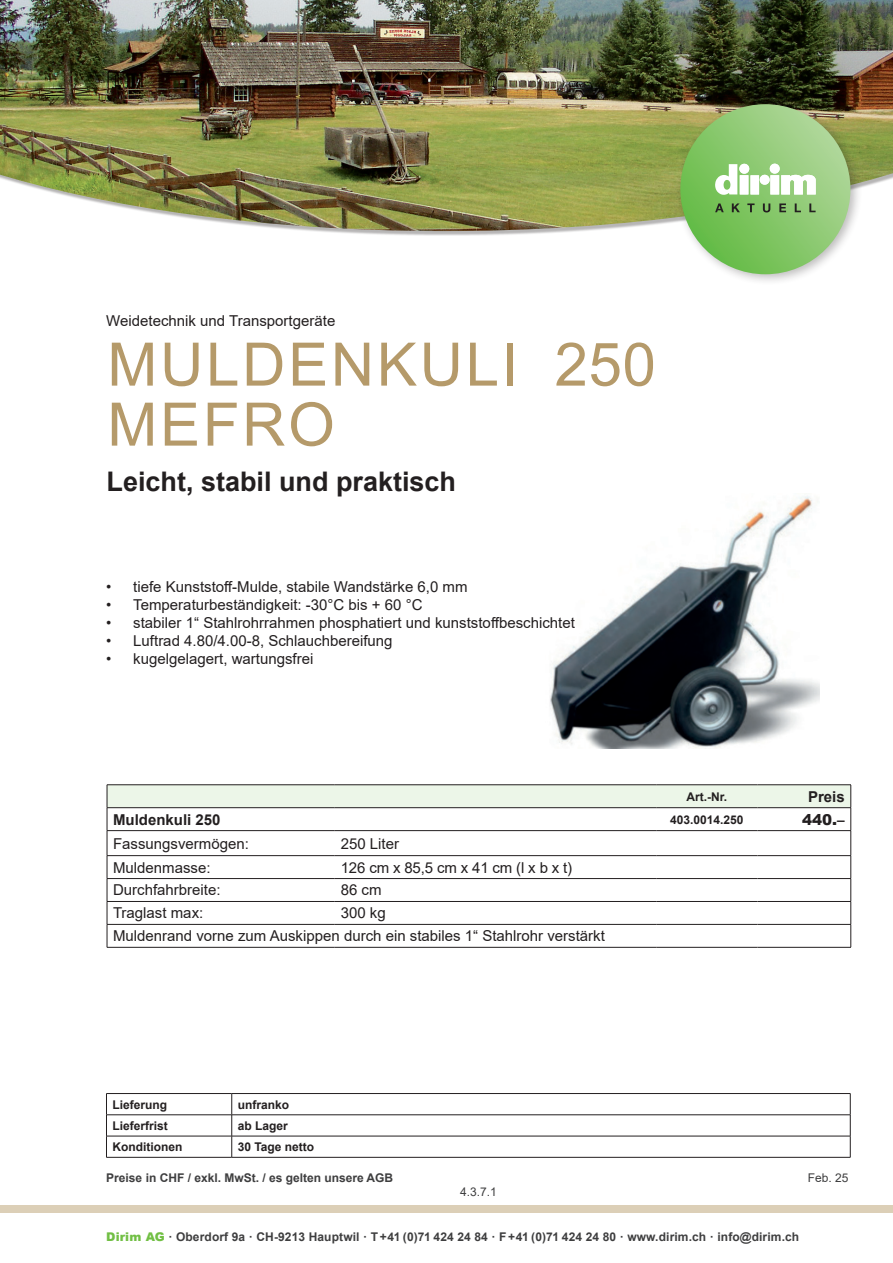
<style>
.page{position:relative;width:893px;height:1263px;background:#fff}
.page>*{position:absolute;margin:0;border:0;box-sizing:border-box;transform-origin:0 0}
.t1{font:60px/60px "Arial";letter-spacing:.045em;color:#b59a6a}
.t2{font:700 27px "Arial";color:#231f20}
.t3{font:15px/23px "Arial";color:#231f20;text-align:center}
.t4{font:700 15px "Arial";color:#231f20}
.t5{font:900 15px "Arial";color:#231f20}
.t6{font:700 12px "Arial";letter-spacing:.01em;color:#3e3e3f}
.t7{font:700 12px "Arial";color:#231f20}
.t8{font:12px "Arial";color:#3e3e3f}
.s1{font-weight:900;color:#71bf44}
</style>
<div class="page">
<img style="left:0;top:0;width:893px;height:231px">
<div style="left:0;top:1205px;width:893px;height:8px;background:#dccfb7"></div>
<div style="left:674px;top:98px;width:188px;height:188px;background:#231f20;opacity:.3"></div>
<svg style="left:680px;top:104px;width:170px;height:170px;background:#89c86e"></svg>
<div style="left:750px;top:175px;width:9px;height:19px;background:#fff"></div>
<svg style="left:760px;top:164px;width:56px;height:30px"></svg>
<svg style="left:715px;top:164px;width:34px;height:31px"></svg>
<svg style="left:715px;top:203px;width:9px;height:9px"></svg>
<svg style="left:732px;top:203px;width:8px;height:9px"></svg>
<svg style="left:747px;top:203px;width:8px;height:9px"></svg>
<svg style="left:763px;top:203px;width:7px;height:9px"></svg>
<svg style="left:779px;top:203px;width:7px;height:9px"></svg>
<svg style="left:795px;top:203px;width:6px;height:9px"></svg>
<svg style="left:809px;top:203px;width:7px;height:9px"></svg>
<img style="left:550px;top:496px;width:269px;height:253px">
<hr style="left:106px;top:1093px;width:126px;height:1px;background:#231f20">
<hr style="left:232px;top:1093px;width:618px;height:1px;background:#231f20">
<hr style="left:106px;top:1114px;width:126px;height:1px;background:#231f20">
<hr style="left:232px;top:1114px;width:618px;height:1px;background:#231f20">
<hr style="left:106px;top:1136px;width:126px;height:1px;background:#231f20">
<svg style="left:106px;top:1094px;width:1px;height:63px"></svg>
<hr style="left:232px;top:1136px;width:618px;height:1px;background:#231f20">
<svg style="left:231px;top:1094px;width:1px;height:63px"></svg>
<svg style="left:850px;top:1094px;width:1px;height:63px"></svg>
<hr style="left:106px;top:1157px;width:126px;height:1px;background:#231f20">
<hr style="left:232px;top:1157px;width:618px;height:1px;background:#231f20">
<hr style="left:107px;top:784px;width:228px;height:1px;background:#231f20">
<hr style="left:335px;top:784px;width:321px;height:1px;background:#231f20">
<hr style="left:656px;top:784px;width:101px;height:1px;background:#231f20">
<hr style="left:757px;top:784px;width:94px;height:1px;background:#231f20">
<svg style="left:107px;top:785px;width:744px;height:162px"></svg>
<hr style="left:107px;top:830px;width:228px;height:1px;background:#231f20">
<hr style="left:335px;top:830px;width:321px;height:1px;background:#231f20">
<hr style="left:656px;top:830px;width:101px;height:1px;background:#231f20">
<hr style="left:107px;top:855px;width:228px;height:1px;background:#231f20">
<hr style="left:335px;top:855px;width:321px;height:1px;background:#231f20">
<hr style="left:656px;top:855px;width:101px;height:1px;background:#231f20">
<hr style="left:107px;top:878px;width:228px;height:1px;background:#231f20">
<hr style="left:335px;top:878px;width:321px;height:1px;background:#231f20">
<hr style="left:656px;top:878px;width:101px;height:1px;background:#231f20">
<hr style="left:107px;top:901px;width:228px;height:1px;background:#231f20">
<hr style="left:335px;top:901px;width:321px;height:1px;background:#231f20">
<hr style="left:656px;top:901px;width:101px;height:1px;background:#231f20">
<hr style="left:107px;top:924px;width:228px;height:1px;background:#231f20">
<hr style="left:335px;top:924px;width:321px;height:1px;background:#231f20">
<hr style="left:656px;top:924px;width:101px;height:1px;background:#231f20">
<hr style="left:107px;top:947px;width:228px;height:1px;background:#231f20">
<hr style="left:335px;top:947px;width:321px;height:1px;background:#231f20">
<hr style="left:656px;top:947px;width:101px;height:1px;background:#231f20">
<hr style="left:757px;top:947px;width:94px;height:1px;background:#231f20">
<hr style="left:757px;top:830px;width:94px;height:1px;background:#231f20">
<hr style="left:757px;top:855px;width:94px;height:1px;background:#231f20">
<hr style="left:757px;top:878px;width:94px;height:1px;background:#231f20">
<hr style="left:757px;top:901px;width:94px;height:1px;background:#231f20">
<hr style="left:757px;top:924px;width:94px;height:1px;background:#231f20">
<p class="t3" style="left:106px;top:309px;width:231px">Weidetechnik und Transportgeräte</p>
<h1 class="t1" style="left:107px;top:334px;width:550px">MULDENKULI 250<br>MEFRO</h1>
<h2 class="t2" style="left:107px;top:462px;width:351px">Leicht, stabil und praktisch</h2>
<p class="t3" style="left:106px;top:575px;width:363px">• tiefe Kunststoff-Mulde, stabile Wandstärke 6,0 mm</p>
<p class="t3" style="left:106px;top:593px;width:318px">• Temperaturbeständigkeit: -30°C bis + 60 °C</p>
<p class="t3" style="left:106px;top:611px;width:470px">• stabiler 1“ Stahlrohrrahmen phosphatiert und kunststoffbeschichtet</p>
<p class="t3" style="left:106px;top:629px;width:288px">• Luftrad 4.80/4.00-8, Schlauchbereifung</p>
<p class="t3" style="left:106px;top:647px;width:209px">• kugelgelagert, wartungsfrei</p>
<p class="t7" style="left:686px;top:788px;width:42px">Art.-Nr.</p>
<p class="t4" style="left:808px;top:786px;width:38px">Preis</p>
<p class="t4" style="left:113px;top:809px;width:109px">Muldenkuli 250</p>
<p class="t7" style="left:670px;top:811px;width:75px">403.0014.250</p>
<p class="t5" style="left:802px;top:808px;width:44px">440.–</p>
<p class="t3" style="left:113px;top:832px;width:137px">Fassungsvermögen:</p>
<p class="t3" style="left:341px;top:832px;width:60px">250 Liter</p>
<p class="t3" style="left:113px;top:856px;width:99px">Muldenmasse:</p>
<p class="t3" style="left:341px;top:856px;width:233px">126 cm x 85,5 cm x 41 cm (l x b x t)</p>
<p class="t3" style="left:113px;top:879px;width:109px">Durchfahrbreite:</p>
<p class="t3" style="left:341px;top:879px;width:42px">86 cm</p>
<p class="t3" style="left:113px;top:901px;width:92px">Traglast max:</p>
<p class="t3" style="left:113px;top:901px;width:493px">300 kg<br>Muldenrand vorne zum Auskippen durch ein stabiles 1“ Stahlrohr verstärkt</p>
<p class="t7" style="left:112px;top:1096px;width:56px">Lieferung</p>
<p class="t7" style="left:238px;top:1096px;width:53px">unfranko</p>
<p class="t7" style="left:112px;top:1117px;width:57px">Lieferfrist</p>
<p class="t7" style="left:238px;top:1117px;width:52px">ab Lager</p>
<p class="t7" style="left:112px;top:1138px;width:71px">Konditionen</p>
<p class="t7" style="left:238px;top:1138px;width:78px">30 Tage netto</p>
<p class="t6" style="left:106px;top:1169px;width:288px">Preise in CHF / exkl. MwSt. / es gelten unsere AGB</p>
<p class="t8" style="left:808px;top:1170px;width:42px">Feb. 25</p>
<p class="t8" style="left:460px;top:1183px;width:38px">4.3.7.1</p>
<p class="t6" style="left:106px;top:1229px;width:694px"><span class="s1">Dirim AG</span> · Oberdorf 9a · CH-9213 Hauptwil · T +41 (0)71 424 24 84 · F +41 (0)71 424 24 80 · www.dirim.ch · info@dirim.ch</p>
</div>
